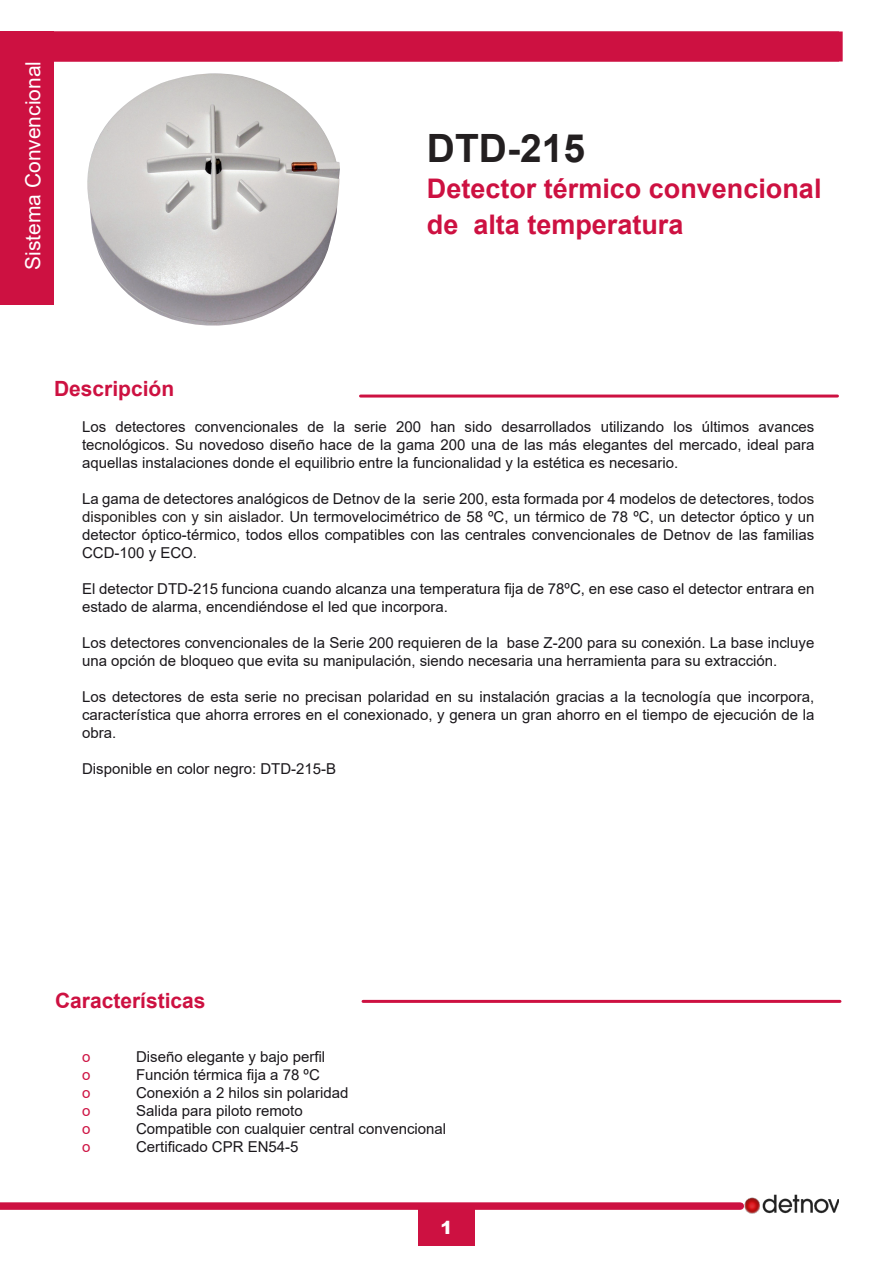
<style>
.page{position:relative;width:893px;height:1263px;background:#fff}
.page>*{position:absolute;margin:0;border:0;box-sizing:border-box;transform-origin:0 0}
.Ref{font:700 39px "Arial";color:#231f20}
.DEscripción{font:700 27px/36px "Arial";color:#cd1141}
.t1{font:700 21px "Arial";color:#cd1141}
.t2{font:21px "Arial";color:#fff}
.t3{font:900 18px "Arial";color:#fff}
.Texto{font:15px/18px "Arial";color:#1a171b;text-align:justify}
.t4{font:15px "Arial";color:#cd1141}
.s1{color:#231f20}
</style>
<div class="page">
<div style="left:0;top:32px;width:54px;height:273px;background:#cd1141"></div>
<div style="left:0;top:1202px;width:740px;height:8px;background:#cd1141"></div>
<div style="left:418px;top:1209px;width:56px;height:37px;background:#cd1141"></div>
<img style="left:742px;top:1194px;width:97px;height:20px">
<div style="left:47px;top:32px;width:792px;height:30px;background:#cd1141"></div>
<hr style="left:360px;top:395px;width:477px;height:3px;background:#cd1141">
<hr style="left:363px;top:1000px;width:477px;height:3px;background:#cd1141">
<img style="left:87px;top:73px;width:253px;height:253px">
<h3 class="t2" style="left:19px;top:270px;width:210px;rotate:-90deg">Sistema Convencional</h3>
<p class="Ref" style="left:427px;top:121px;width:160px">DTD-215</p>
<p class="DEscripción" style="left:427px;top:171px;width:396px">Detector térmico convencional de alta temperatura</p>
<p class="t1" style="left:54px;top:374px;width:122px">Descripción</p>
<p class="Texto" style="left:82px;top:418px;width:734px">Los detectores convencionales de la serie 200 han sido desarrollados utilizando los últimos avances tecnológicos. Su novedoso diseño hace de la gama 200 una de las más elegantes del mercado, ideal para aquellas instalaciones donde el equilibrio entre la funcionalidad y la estética es necesario.</p>
<p class="Texto" style="left:82px;top:490px;width:734px">La gama de detectores analógicos de Detnov de la serie 200, esta formada por 4 modelos de detectores, <span class="s1">todos disponibles con y sin aislador</span>. Un termovelocimétrico de 58 ºC, un térmico de 78 ºC, un detector óptico y un detector óptico-térmico, todos ellos compatibles con las centrales convencionales de Detnov de las familias CCD-100 y ECO.</p>
<p class="Texto" style="left:82px;top:580px;width:734px">El detector DTD-215 funciona cuando alcanza una temperatura fija de 78ºC, en ese caso el detector entrara en estado de alarma, encendiéndose el led que incorpora.</p>
<p class="Texto" style="left:82px;top:634px;width:734px">Los detectores convencionales de la Serie 200 requieren de la base Z-200 para su conexión. La base incluye una opción de bloqueo que evita su manipulación, siendo necesaria una herramienta para su extracción.</p>
<p class="Texto" style="left:82px;top:688px;width:734px">Los detectores de esta serie no precisan polaridad en su instalación gracias a la tecnología que incorpora, característica que ahorra errores en el conexionado, y genera un gran ahorro en el tiempo de ejecución de la obra.</p>
<p class="Texto" style="left:82px;top:760px;width:256px">Disponible en color negro: DTD-215-B</p>
<p class="t1" style="left:55px;top:986px;width:152px">Características</p>
<p class="t4" style="left:82px;top:1046px;width:10px">o</p>
<p class="Texto" style="left:136px;top:1048px;width:191px">Diseño elegante y bajo perfil</p>
<p class="t4" style="left:82px;top:1064px;width:10px">o</p>
<p class="Texto" style="left:136px;top:1066px;width:185px">Función térmica fija a 78 ºC</p>
<p class="t4" style="left:82px;top:1082px;width:10px">o</p>
<p class="Texto" style="left:136px;top:1084px;width:214px">Conexión a 2 hilos sin polaridad</p>
<p class="t4" style="left:82px;top:1100px;width:10px">o</p>
<p class="Texto" style="left:136px;top:1102px;width:168px">Salida para piloto remoto</p>
<p class="t4" style="left:82px;top:1118px;width:10px">o</p>
<p class="Texto" style="left:136px;top:1120px;width:312px">Compatible con cualquier central convencional</p>
<p class="t4" style="left:82px;top:1136px;width:10px">o</p>
<p class="Texto" style="left:136px;top:1138px;width:164px">Certificado CPR EN54-5</p>
<p class="t3" style="left:440px;top:1214px;width:14px">1</p>
</div>
